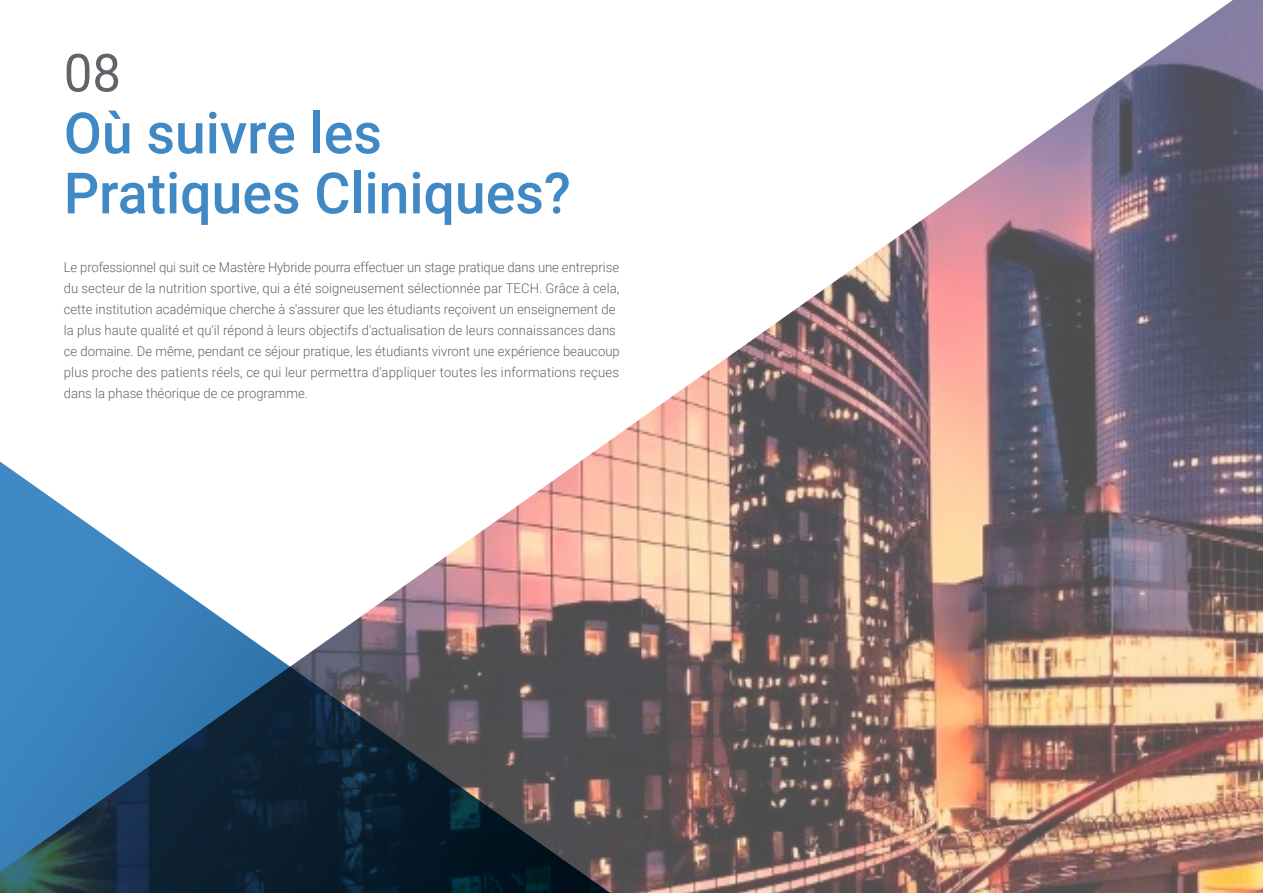
<style>
.page{position:relative;width:1263px;height:893px;background:#fff}
.page>*{position:absolute;margin:0;border:0;box-sizing:border-box;transform-origin:0 0}
.t1{font:500 57px/60px "Roboto";color:#4089c5}
.t2{font:52.5px "Roboto";color:#61646a}
.t3{font:300 13.5px/21px "Roboto";color:#61646a}
</style>
<div class="page">
<img style="left:602px;top:0;width:661px;height:893px">
<svg style="left:0;top:446px;width:640px;height:447px"></svg>
<h2 class="t2" style="left:64px;top:36px;width:59px">08</h2>
<h1 class="t1" style="left:64px;top:101px;width:508px">Où suivre les<br>Pratiques Cliniques?</h1>
<p class="t3" style="left:64px;top:256px;width:557px">Le professionnel qui suit ce Mastère Hybride pourra effectuer un stage pratique dans une entreprise du secteur de la nutrition sportive, qui a été soigneusement sélectionnée par TECH. Grâce à cela, cette institution académique cherche à s'assurer que les étudiants reçoivent un enseignement de la plus haute qualité et qu'il répond à leurs objectifs d'actualisation de leurs connaissances dans ce domaine. De même, pendant ce séjour pratique, les étudiants vivront une expérience beaucoup plus proche des patients réels, ce qui leur permettra d'appliquer toutes les informations reçues dans la phase théorique de ce programme.</p>
</div>
